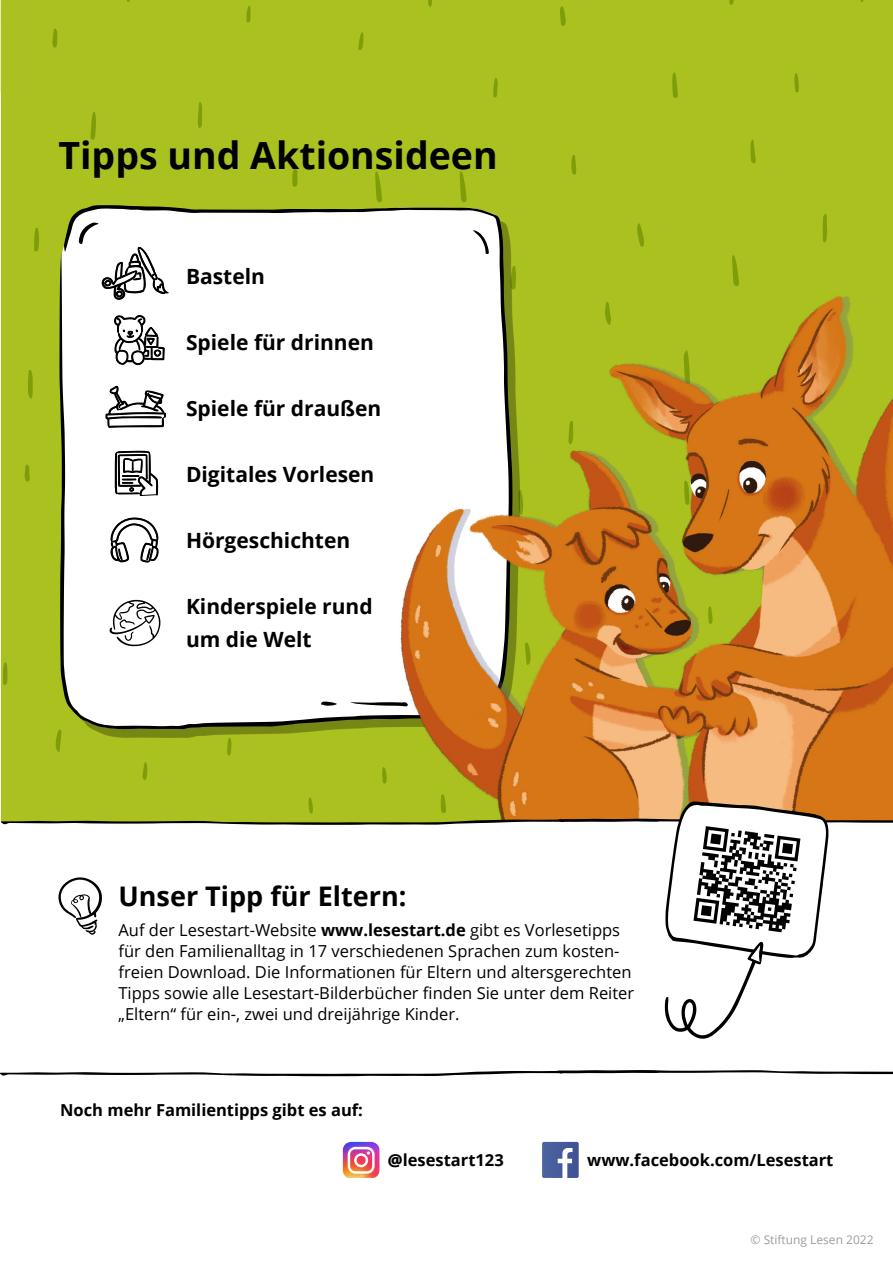
<style>
.page{position:relative;width:893px;height:1263px;background:#fff}
.page>*{position:absolute;margin:0;border:0;box-sizing:border-box;transform-origin:0 0}
.t1{font:700 37.5px "Open Sans";color:#000}
.t2{font:700 27px "Open Sans";color:#000}
.t3{font:700 21px/33px "Open Sans";color:#000}
.t4{font:16.5px/21px "Open Sans";color:#000}
.t5{font:700 16.5px "Open Sans";color:#000}
.t6{font:12px "Open Sans";color:#9d9d9c}
.s1{font-weight:700}
.s2{font-weight:800}
</style>
<div class="page">
<svg style="left:0;top:0;width:1px;height:98px"></svg>
<div style="left:1px;top:0;width:892px;height:794px;background:#aac120"></div>
<svg style="left:28px;top:370px;width:5px;height:29px"></svg>
<svg style="left:90px;top:112px;width:6px;height:28px"></svg>
<svg style="left:125px;top:0;width:6px;height:2px"></svg>
<svg style="left:672px;top:72px;width:6px;height:26px"></svg>
<svg style="left:34px;top:228px;width:5px;height:23px"></svg>
<svg style="left:3px;top:662px;width:5px;height:24px"></svg>
<svg style="left:198px;top:102px;width:4px;height:26px"></svg>
<svg style="left:560px;top:6px;width:6px;height:20px"></svg>
<svg style="left:292px;top:168px;width:6px;height:19px"></svg>
<svg style="left:56px;top:729px;width:5px;height:23px"></svg>
<svg style="left:427px;top:0;width:5px;height:7px"></svg>
<svg style="left:52px;top:29px;width:5px;height:19px"></svg>
<svg style="left:25px;top:465px;width:5px;height:17px"></svg>
<svg style="left:142px;top:762px;width:6px;height:18px"></svg>
<svg style="left:493px;top:78px;width:5px;height:19px"></svg>
<svg style="left:358px;top:32px;width:6px;height:18px"></svg>
<svg style="left:794px;top:73px;width:5px;height:20px"></svg>
<svg style="left:729px;top:0;width:5px;height:5px"></svg>
<svg style="left:227px;top:738px;width:5px;height:17px"></svg>
<svg style="left:637px;top:223px;width:7px;height:24px"></svg>
<svg style="left:571px;top:155px;width:6px;height:20px"></svg>
<svg style="left:246px;top:6px;width:5px;height:17px"></svg>
<svg style="left:732px;top:255px;width:7px;height:30px"></svg>
<svg style="left:822px;top:213px;width:5px;height:29px"></svg>
<svg style="left:750px;top:139px;width:6px;height:25px"></svg>
<svg style="left:460px;top:171px;width:7px;height:31px"></svg>
<svg style="left:375px;top:171px;width:7px;height:31px"></svg>
<svg style="left:60px;top:205px;width:452px;height:524px"></svg>
<svg style="left:109px;top:600px;width:52px;height:46px"></svg>
<svg style="left:542px;top:1142px;width:37px;height:36px"></svg>
<svg style="left:343px;top:1142px;width:36px;height:36px"></svg>
<svg style="left:0;top:1070px;width:893px;height:6px"></svg>
<svg style="left:79px;top:223px;width:90px;height:142px"></svg>
<svg style="left:105px;top:385px;width:67px;height:182px"></svg>
<img style="left:379px;top:285px;width:514px;height:509px">
<svg style="left:1px;top:794px;width:892px;height:245px"></svg>
<svg style="left:751px;top:945px;width:9px;height:17px"></svg>
<h1 class="t1" style="left:58px;top:129px;width:441px">Tipps und Aktionsideen</h1>
<p class="t3" style="left:186px;top:259px;width:80px">Basteln</p>
<p class="t3" style="left:186px;top:325px;width:189px">Spiele für drinnen</p>
<p class="t3" style="left:186px;top:391px;width:197px">Spiele für draußen</p>
<p class="t3" style="left:186px;top:457px;width:190px">Digitales Vorlesen</p>
<p class="t3" style="left:186px;top:523px;width:166px">Hörgeschichten</p>
<p class="t3" style="left:186px;top:589px;width:188px">Kinderspiele rund um die Welt</p>
<h2 class="t2" style="left:118px;top:877px;width:290px">Unser Tipp für Eltern:</h2>
<p class="t4" style="left:118px;top:919px;width:517px">Auf der Lesestart-Website <span class="s1">www.lesestart.de</span> gibt es Vorlesetipps für den Familienalltag in 17 verschiedenen Sprachen zum kosten&shy;freien Download. Die Informationen für Eltern und altersgerechten Tipps sowie alle Lesestart-Bilderbücher finden Sie unter dem Reiter „Eltern“ für ein-, zwei und dreijährige Kinder.</p>
<p class="t5" style="left:60px;top:1098px;width:304px">Noch mehr Familientipps gibt es auf:</p>
<p class="t5" style="left:388px;top:1148px;width:117px"><span class="s2">@</span>lesestart123</p>
<p class="t5" style="left:587px;top:1148px;width:248px">www.facebook.com/Lesestart</p>
<p class="t6" style="left:751px;top:1231px;width:125px">© Stiftung Lesen 2022</p>
</div>
